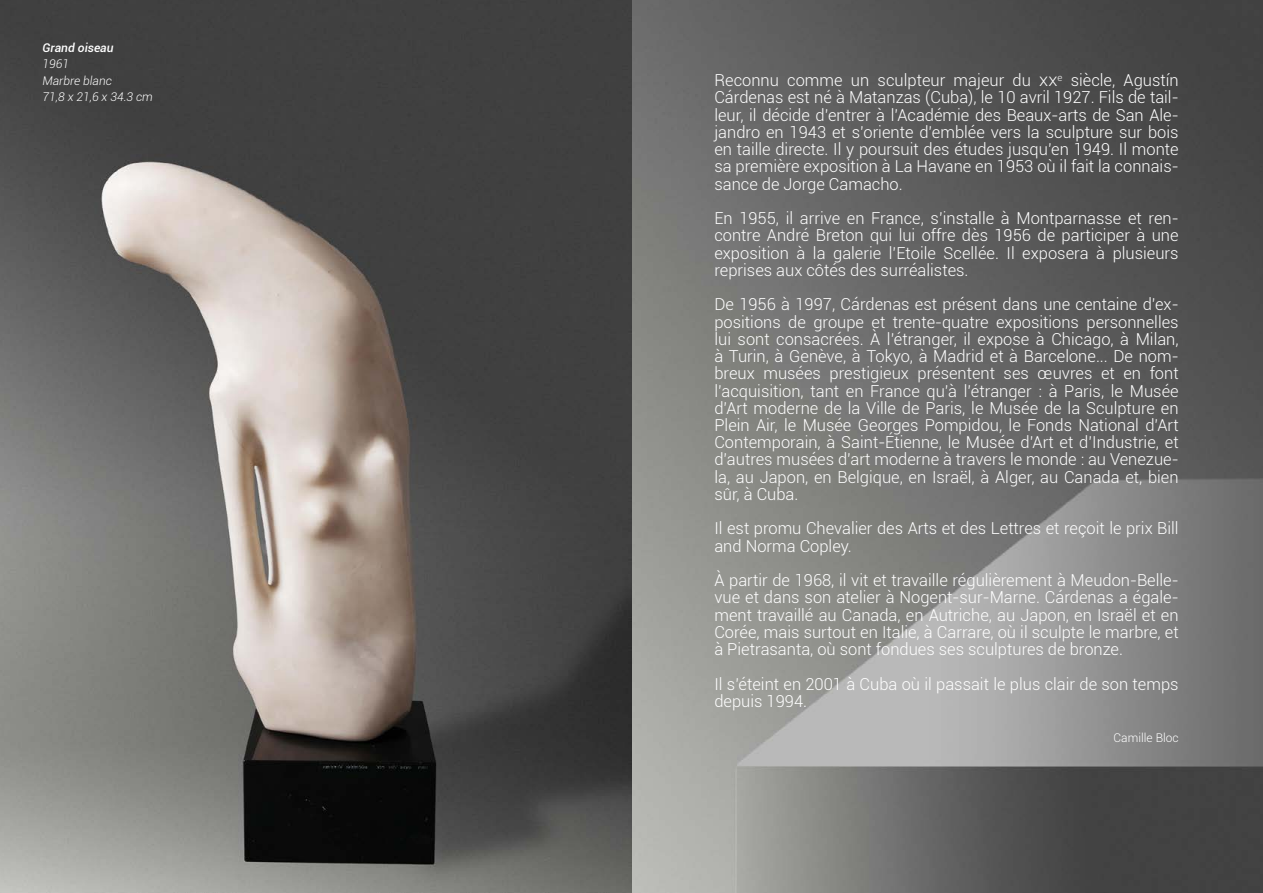
<style>
.page{position:relative;width:1263px;height:893px;background:#fff}
.page>*{position:absolute;margin:0;border:0;box-sizing:border-box;transform-origin:0 0}
.t1{font:300 16.5px/17.2px "Roboto";color:#fff;text-align:justify}
.t2{font:italic 300 12px/16.5px "Roboto";color:#fff}
.t3{font:italic 500 12px "Roboto";color:#fff}
.t4{font:300 12px "Roboto";color:#fff}
</style>
<div class="page">
<img style="left:0;top:0;width:1263px;height:893px">
<p class="t3" style="left:43px;top:39px;width:73px">Grand oiseau</p>
<p class="t2" style="left:43px;top:55px;width:112px">1961<br>Marbre blanc<br>71,8 x 21,6 x 34.3 cm</p>
<p class="t1" style="left:714px;top:71px;width:466px">Reconnu comme un sculpteur majeur du xx<sup>e</sup> siècle, Agustín Cárdenas est né à Matanzas (Cuba), le 10 avril 1927. Fils de tail&shy;leur, il décide d’entrer à l’Académie des Beaux-arts de San Ale&shy;jandro en 1943 et s’oriente d’emblée vers la sculpture sur bois en taille directe. Il y poursuit des études jusqu’en 1949. Il monte sa première exposition à La Havane en 1953 où il fait la connais&shy;sance de Jorge Camacho.</p>
<p class="t1" style="left:714px;top:209px;width:466px">En 1955, il arrive en France, s’installe à Montparnasse et ren&shy;contre André Breton qui lui offre dès 1956 de participer à une exposition à la galerie l’Etoile Scellée. Il exposera à plusieurs reprises aux côtés des surréalistes.</p>
<p class="t1" style="left:714px;top:295px;width:466px">De 1956 à 1997, Cárdenas est présent dans une centaine d’ex&shy;positions de groupe et trente-quatre expositions personnelles lui sont consacrées. À l’étranger, il expose à Chicago, à Milan, à Turin, à Genève, à Tokyo, à Madrid et à Barcelone... De nom&shy;breux musées prestigieux présentent ses œuvres et en font l’acquisition, tant en France qu’à l’étranger : à Paris, le Musée d’Art moderne de la Ville de Paris, le Musée de la Sculpture en Plein Air, le Musée Georges Pompidou, le Fonds National d’Art Contemporain, à Saint-Étienne, le Musée d’Art et d’Industrie, et d’autres musées d’art moderne à travers le monde : au Venezue&shy;la, au Japon, en Belgique, en Israël, à Alger, au Canada et, bien sûr, à Cuba.</p>
<p class="t1" style="left:714px;top:519px;width:466px">Il est promu Chevalier des Arts et des Lettres et reçoit le prix Bill and Norma Copley.</p>
<p class="t1" style="left:714px;top:571px;width:466px">À partir de 1968, il vit et travaille régulièrement à Meudon-Belle&shy;vue et dans son atelier à Nogent-sur-Marne. Cárdenas a égale&shy;ment travaillé au Canada, en Autriche, au Japon, en Israël et en Corée, mais surtout en Italie, à Carrare, où il sculpte le marbre, et à Pietrasanta, où sont fondues ses sculptures de bronze.</p>
<p class="t1" style="left:714px;top:675px;width:466px">Il s’éteint en 2001 à Cuba où il passait le plus clair de son temps depuis 1994.</p>
<p class="t4" style="left:1113px;top:729px;width:67px">Camille Bloc</p>
</div>
